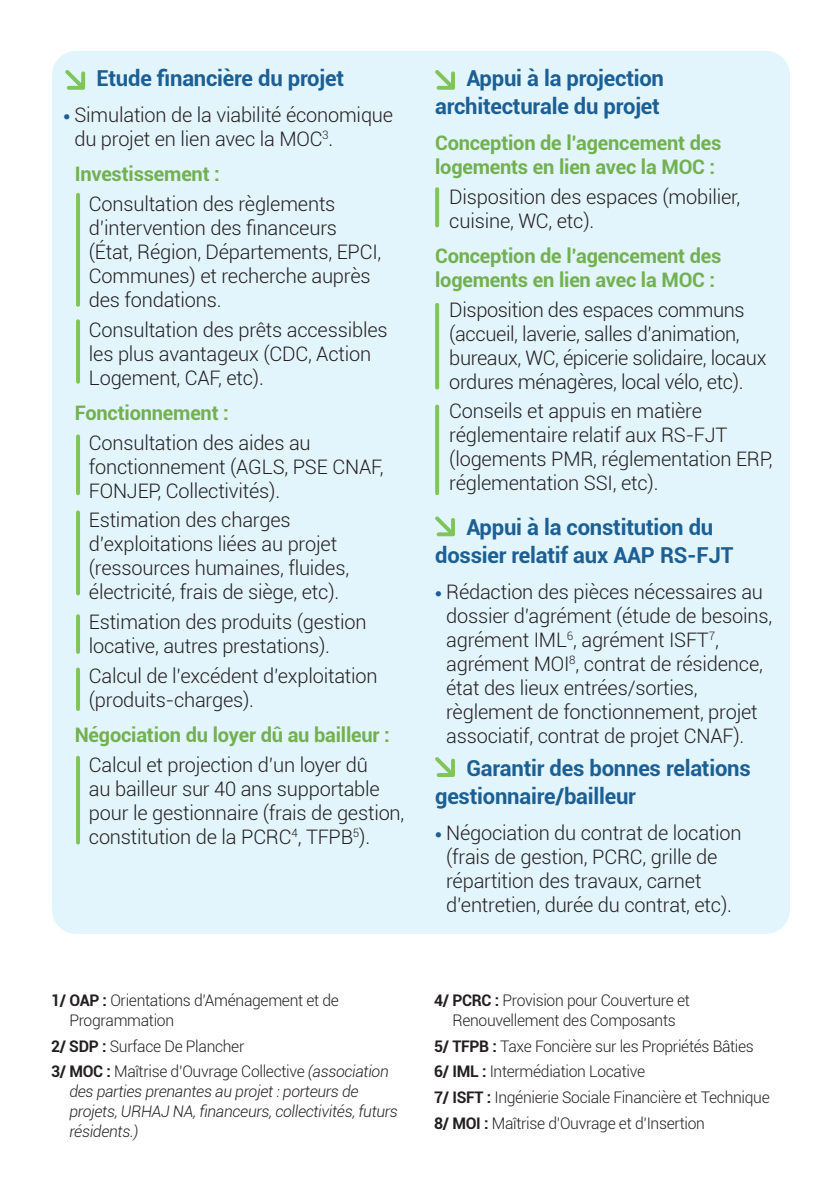
<style>
.page{position:relative;width:840px;height:1191px;background:#fff}
.page>*{position:absolute;margin:0;border:0;box-sizing:border-box;transform-origin:0 0}
.soustitre{font:700 22px/28px "Roboto";letter-spacing:-.01em;color:#1b5f94;text-align:right}
.texte_sous_sous_titr{font:300 20px/24px "Roboto";letter-spacing:-.01em;color:#231f20}
.Style_de_paragraphe{font:300 20px/24px "Roboto";letter-spacing:-.01em;color:#231f20}
.sous_sous_titre_deca{font:700 20px/24px "Roboto";letter-spacing:-.01em;color:#72b051}
.Style_de_paragraphe-2{font:300 16px/20px "Roboto";letter-spacing:-.02em;color:#231f20}
.Style_de_paragraphe-3{font:italic 300 16px/20px "Roboto";letter-spacing:-.02em;color:#231f20}
.s1{font-family:"Myriad Pro";font-weight:700;color:#1b5f94}
.s2{font-weight:700}
.s3{font-weight:700;font-style:normal}
.s4{font-style:normal}
</style>
<div class="page">
<div style="left:52px;top:51px;width:737px;height:883px;background:#e2f4fc;border-radius:24px"></div>
<svg style="left:65px;top:70px;width:20px;height:20px"></svg>
<svg style="left:435px;top:70px;width:19px;height:20px"></svg>
<svg style="left:435px;top:516px;width:19px;height:20px"></svg>
<svg style="left:435px;top:757px;width:19px;height:20px"></svg>
<hr style="left:76px;top:195px;width:4px;height:110px;background:#80c55b">
<hr style="left:76px;top:321px;width:4px;height:61px;background:#80c55b">
<svg style="left:435px;top:189px;width:4px;height:36px"></svg>
<svg style="left:435px;top:406px;width:4px;height:87px"></svg>
<svg style="left:435px;top:305px;width:4px;height:82px"></svg>
<hr style="left:76px;top:436px;width:4px;height:57px;background:#80c55b">
<hr style="left:76px;top:512px;width:4px;height:81px;background:#80c55b">
<hr style="left:76px;top:757px;width:4px;height:85px;background:#80c55b">
<hr style="left:76px;top:616px;width:4px;height:36px;background:#80c55b">
<hr style="left:76px;top:669px;width:4px;height:40px;background:#80c55b">
<p class="soustitre" style="left:96px;top:64px;width:249px">Etude financière du projet</p>
<p class="Style_de_paragraphe" style="left:74px;top:102px;width:320px;text-indent:-11px"><span class="s1">•</span> Simulation de la viabilité économique du projet en lien avec la MOC<sup>3</sup>.</p>
<p class="sous_sous_titre_deca" style="left:75px;top:161px;width:147px">Investissement :</p>
<p class="texte_sous_sous_titr" style="left:89px;top:191px;width:294px">Consultation des règlements d’intervention des financeurs (État, Région, Départements, EPCI,<br>Communes) et recherche auprès des fondations.</p>
<p class="texte_sous_sous_titr" style="left:89px;top:317px;width:300px">Consultation des prêts accessibles les plus avantageux (CDC, Action<br>Logement, CAF, etc).</p>
<p class="sous_sous_titre_deca" style="left:75px;top:400px;width:156px">Fonctionnement :</p>
<p class="texte_sous_sous_titr" style="left:89px;top:430px;width:296px">Consultation des aides au fonctionnement (AGLS, PSE CNAF,<br>FONJEP, Collectivités).</p>
<p class="texte_sous_sous_titr" style="left:89px;top:507px;width:261px">Estimation des charges d’exploitations liées au projet (ressources humaines, fluides, électricité, frais de siège, etc).</p>
<p class="texte_sous_sous_titr" style="left:89px;top:609px;width:279px">Estimation des produits (gestion locative, autres prestations).</p>
<p class="texte_sous_sous_titr" style="left:89px;top:663px;width:290px">Calcul de l’excédent d’exploitation (produits-charges).</p>
<p class="sous_sous_titre_deca" style="left:75px;top:722px;width:316px">Négociation du loyer dû au bailleur :</p>
<p class="texte_sous_sous_titr" style="left:89px;top:752px;width:317px">Calcul et projection d’un loyer dû<br>au bailleur sur 40 ans supportable pour le gestionnaire (frais de gestion, constitution de la PCRC<sup>4</sup>, TFPB<sup>5</sup>).</p>
<p class="Style_de_paragraphe-2" style="left:69px;top:989px;width:271px;text-indent:-18px"><span class="s2">1/ OAP :</span> Orientations d’Aménagement et de<br>Programmation</p>
<p class="Style_de_paragraphe-2" style="left:51px;top:1035px;width:195px"><span class="s2">2/ SDP :</span> Surface De Plancher</p>
<p class="Style_de_paragraphe-3" style="left:69px;top:1061px;width:330px;text-indent:-18px"><span class="s3">3/ MOC :</span> <span class="s4">Maîtrise d’Ouvrage Collective</span> (association des parties prenantes au projet : porteurs de projets, URHAJ NA, financeurs, collectivités, futurs résidents.)</p>
<p class="soustitre" style="left:435px;top:64px;width:230px">Appui à la projection architecturale du projet</p>
<p class="sous_sous_titre_deca" style="left:435px;top:130px;width:287px">Conception de l’agencement des logements en lien avec la MOC :</p>
<p class="texte_sous_sous_titr" style="left:449px;top:184px;width:292px">Disposition des espaces (mobilier, cuisine, WC, etc).</p>
<p class="sous_sous_titre_deca" style="left:435px;top:243px;width:287px">Conception de l’agencement des logements en lien avec la MOC :</p>
<p class="texte_sous_sous_titr" style="left:449px;top:297px;width:318px">Disposition des espaces communs (accueil, laverie, salles d’animation, bureaux, WC, épicerie solidaire, locaux ordures ménagères, local vélo, etc).</p>
<p class="texte_sous_sous_titr" style="left:449px;top:398px;width:324px">Conseils et appuis en matière réglementaire relatif aux RS-FJT (logements PMR, réglementation ERP, réglementation SSI, etc).</p>
<p class="soustitre" style="left:435px;top:512px;width:299px;text-align:center">Appui à la constitution du dossier relatif aux AAP RS-FJT</p>
<p class="Style_de_paragraphe" style="left:446px;top:579px;width:327px;text-indent:-11px"><span class="s1">•</span> Rédaction des pièces nécessaires au dossier d’agrément (étude de besoins, agrément IML<sup>6</sup>, agrément ISFT<sup>7</sup>, agrément MOI<sup>8</sup>, contrat de résidence, état des lieux entrées/sorties, règlement de fonctionnement, projet associatif, contrat de projet CNAF).</p>
<p class="soustitre" style="left:435px;top:753px;width:317px;text-align:left;text-indent:31px">Garantir des bonnes relations gestionnaire/bailleur</p>
<p class="Style_de_paragraphe" style="left:446px;top:820px;width:297px;text-indent:-11px"><span class="s1">•</span> Négociation du contrat de location (frais de gestion, PCRC, grille de répartition des travaux, carnet d’entretien, durée du contrat, etc).</p>
<p class="Style_de_paragraphe-2" style="left:434px;top:989px;width:257px;text-align:center"><span class="s2">4/ PCRC :</span> Provision pour Couverture et<br>Renouvellement des Composants</p>
<p class="Style_de_paragraphe-2" style="left:434px;top:1035px;width:321px"><span class="s2">5/ TFPB :</span> Taxe Foncière sur les Propriétés Bâties</p>
<p class="Style_de_paragraphe-2" style="left:434px;top:1061px;width:212px"><span class="s2">6/ IML :</span> Intermédiation Locative</p>
<p class="Style_de_paragraphe-2" style="left:434px;top:1086px;width:337px"><span class="s2">7/ ISFT :</span> Ingénierie Sociale Financière et Technique</p>
<p class="Style_de_paragraphe-2" style="left:434px;top:1112px;width:272px"><span class="s2">8/ MOI :</span> Maîtrise d’Ouvrage et d’Insertion</p>
</div>
